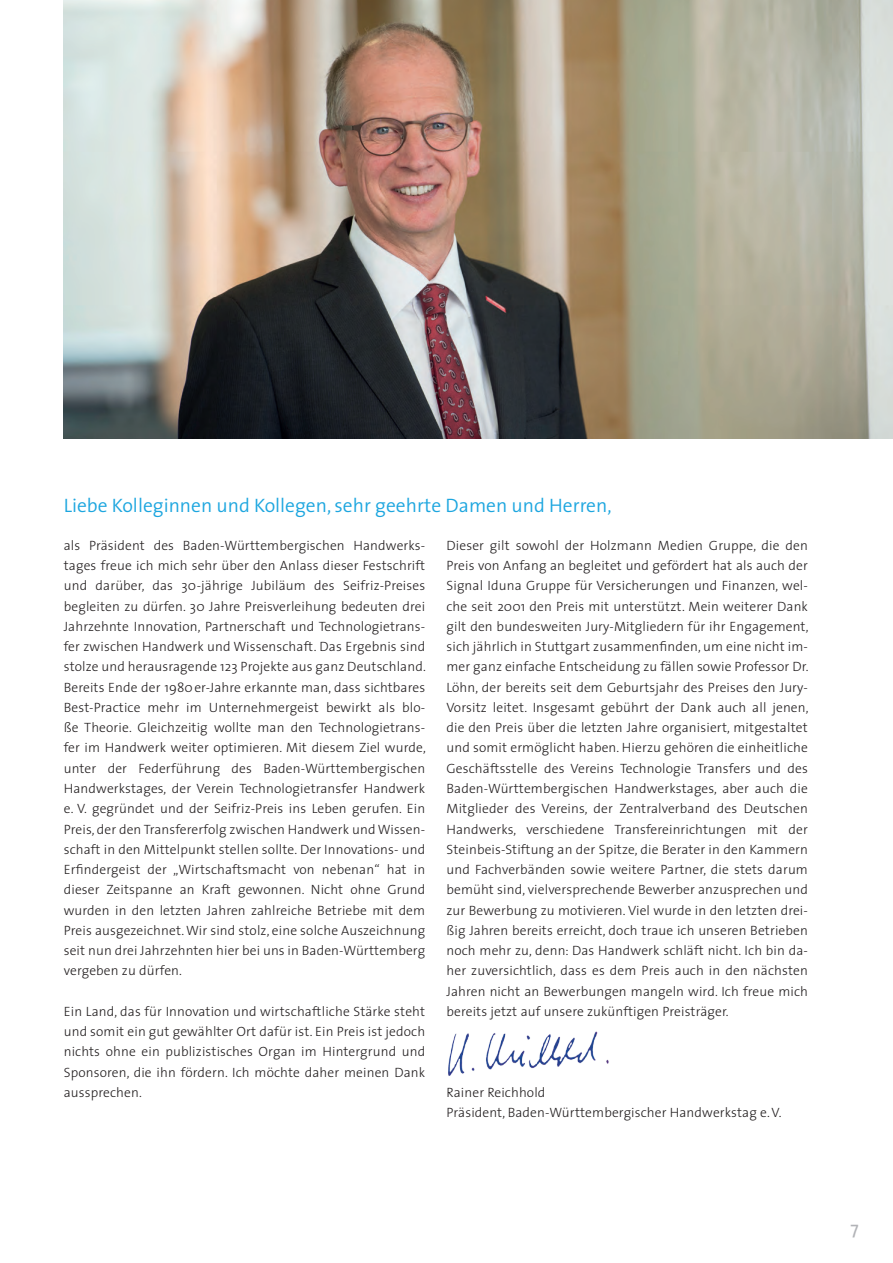
<style>
.page{position:relative;width:893px;height:1263px;background:#fff}
.page>*{position:absolute;margin:0;border:0;box-sizing:border-box;transform-origin:0 0}
.Subline{font:300 19.5px "The Sans";color:#1da6df}
.t1{font:18px "The Sans";color:#b2b3b7}
.Copy{font:300 13.5px/20.2px "The Sans";letter-spacing:.01em;color:#231f20;text-align:justify}
</style>
<div class="page">
<img style="left:448px;top:1031px;width:161px;height:45px">
<img style="left:64px;top:0;width:829px;height:438px">
<p class="Subline" style="left:64px;top:489px;width:549px">Liebe Kolleginnen und Kollegen, sehr geehrte Damen und Herren,</p>
<p class="Copy" style="left:64px;top:535px;width:364px">als Präsident des Baden-Württembergischen Handwerks&shy;tages freue ich mich sehr über den Anlass dieser Festschrift und darüber, das 30-jährige Jubiläum des Seifriz-Preises begleiten zu dürfen. 30 Jahre Preisverleihung bedeuten drei Jahrzehnte Innovation, Partnerschaft und Technologietrans&shy;fer zwischen Handwerk und Wissenschaft. Das Ergebnis sind stolze und herausragende 123 Projekte aus ganz Deutschland.<br>Bereits Ende der 1980er-Jahre erkannte man, dass sichtbares Best-Practice mehr im Unternehmergeist bewirkt als blo&shy;ße Theorie. Gleichzeitig wollte man den Technologietrans&shy;fer im Handwerk weiter optimieren. Mit diesem Ziel wurde, unter der Federführung des Baden-Württembergischen Handwerkstages, der Verein Technologietransfer Handwerk e. V. gegründet und der Seifriz-Preis ins Leben gerufen. Ein Preis, der den Transfererfolg zwischen Handwerk und Wissen&shy;schaft in den Mittelpunkt stellen sollte. Der Innovations- und Erfindergeist der „Wirtschaftsmacht von nebenan“ hat in dieser Zeitspanne an Kraft gewonnen. Nicht ohne Grund wurden in den letzten Jahren zahlreiche Betriebe mit dem Preis ausgezeichnet. Wir sind stolz, eine solche Auszeichnung seit nun drei Jahrzehnten hier bei uns in Baden-Württemberg vergeben zu dürfen.</p>
<p class="Copy" style="left:64px;top:1001px;width:363px">Ein Land, das für Innovation und wirtschaftliche Stärke steht und somit ein gut gewählter Ort dafür ist. Ein Preis ist jedoch nichts ohne ein publizistisches Organ im Hintergrund und Sponsoren, die ihn fördern. Ich möchte daher meinen Dank aussprechen.</p>
<p class="Copy" style="left:446px;top:535px;width:364px">Dieser gilt sowohl der Holzmann Medien Gruppe, die den Preis von Anfang an begleitet und gefördert hat als auch der Signal Iduna Gruppe für Versicherungen und Finanzen, wel&shy;che seit 2001 den Preis mit unterstützt. Mein weiterer Dank gilt den bundesweiten Jury-Mitgliedern für ihr Engagement, sich jährlich in Stuttgart zusammenfinden, um eine nicht im&shy;mer ganz einfache Entscheidung zu fällen sowie Professor Dr.<br>Löhn, der bereits seit dem Geburtsjahr des Preises den Jury-Vorsitz leitet. Insgesamt gebührt der Dank auch all jenen, die den Preis über die letzten Jahre organisiert, mitgestaltet und somit ermöglicht haben. Hierzu gehören die einheitliche Geschäftsstelle des Vereins Technologie Transfers und des Baden-Württembergischen Handwerkstages, aber auch die Mitglieder des Vereins, der Zentralverband des Deutschen Handwerks, verschiedene Transfereinrichtungen mit der Steinbeis-Stiftung an der Spitze, die Berater in den Kammern und Fachverbänden sowie weitere Partner, die stets darum bemüht sind, vielversprechende Bewerber anzusprechen und zur Bewerbung zu motivieren. Viel wurde in den letzten drei&shy;ßig Jahren bereits erreicht, doch traue ich unseren Betrieben noch mehr zu, denn: Das Handwerk schläft nicht. Ich bin da&shy;her zuversichtlich, dass es dem Preis auch in den nächsten Jahren nicht an Bewerbungen mangeln wird. Ich freue mich bereits jetzt auf unsere zukünftigen Preisträger.</p>
<p class="Copy" style="left:446px;top:1082px;width:336px">Rainer Reichhold<br>Präsident, Baden-Württembergischer Handwerkstag e.V.</p>
<h2 class="t1" style="left:850px;top:1212px;width:10px">7</h2>
</div>
